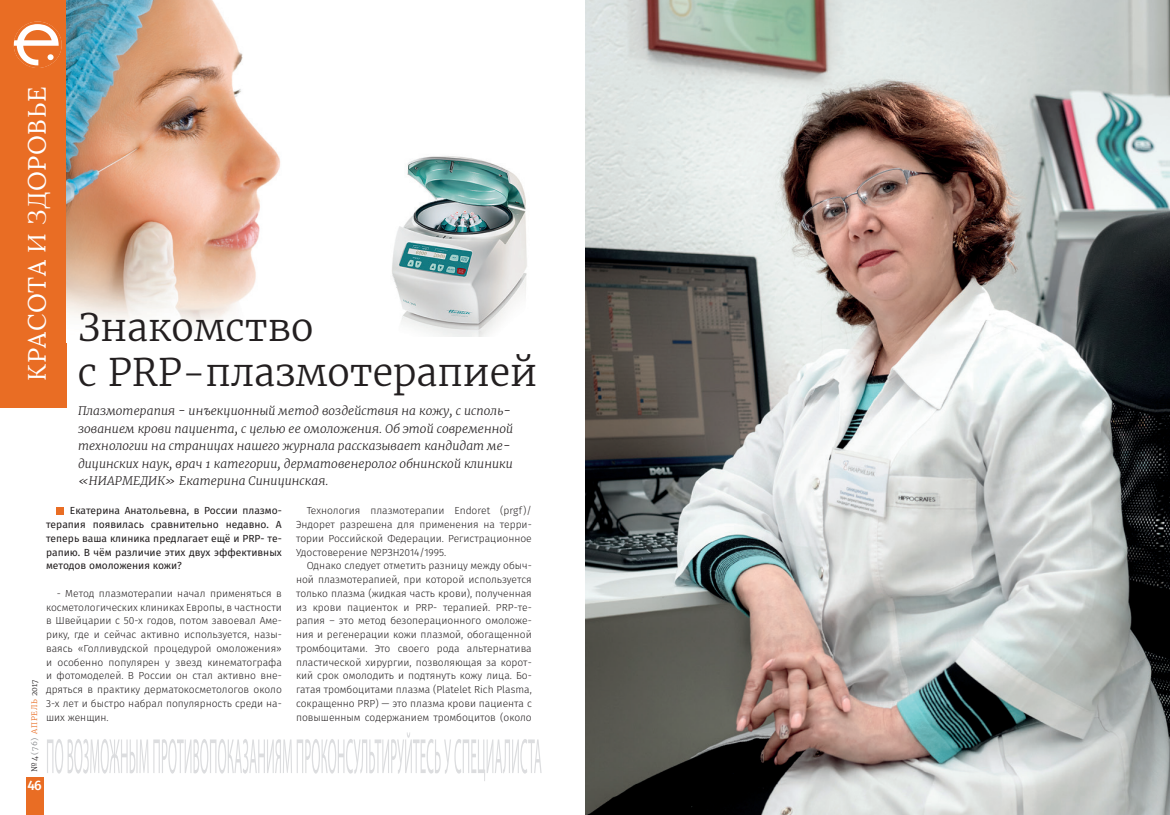
<style>
.page{position:relative;width:1170px;height:815px;background:#fff}
.page>*{position:absolute;margin:0;border:0;box-sizing:border-box;transform-origin:0 0}
.Заголовок1{font:300 37.5px "Merriweather";color:#231f20}
.t1{font:25px "Lora";letter-spacing:.025em;color:#fff}
.t2{font:500 13.75px "Fira Sans";color:#fff}
.Абзац{font:italic 300 11.88px/17.5px "Merriweather";letter-spacing:.01em;color:#231f20}
.Основные_абзацы{font:300 10.25px/13.8px "Fira Sans";color:#231f20;text-align:justify}
.Основные_абзацы-2{font:10.25px/13.8px "Fira Sans";color:#231f20;text-align:justify}
.t3{font:300 7.5px "Merriweather";letter-spacing:.1em;color:#231f20}
.s1{color:#808285}
.s2{color:#e96d24}
</style>
<div class="page">
<div style="left:0;top:0;width:67px;height:407px;background:#e96d24"></div>
<div style="left:26px;top:777px;width:17px;height:38px;background:#e96d24"></div>
<svg style="left:14px;top:21px;width:48px;height:47px"></svg>
<img style="left:67px;top:0;width:214px;height:325px">
<img style="left:392px;top:156px;width:135px;height:180px">
<img style="left:585px;top:0;width:584px;height:815px">
<div style="left:57px;top:507px;width:7px;height:7px;background:#e96d24"></div>
<svg style="left:47px;top:732px;width:494px;height:49px"></svg>
<p class="t1" style="left:22px;top:381px;width:296px;rotate:-90deg">Красота и здоровье</p>
<p class="Заголовок1" style="left:78px;top:303px;width:237px">Знакомство</p>
<p class="Заголовок1" style="left:78px;top:348px;width:460px">с PRP-плазмотерапией</p>
<p class="Абзац" style="left:78px;top:402px;width:436px">Плазмотерапия - инъекционный метод воздействия на кожу, с исполь&shy;зованием крови пациента, с целью ее омоложения. Об этой современной технологии на страницах нашего журнала рассказывает кандидат ме&shy;дицинских наук, врач 1 категории, дерматовенеролог обнинской клиники «НИАРМЕДИК» Екатерина Синицинская.</p>
<p class="Основные_абзацы-2" style="left:46px;top:505px;width:237px;text-indent:24px">Екатерина Анатольевна, в России плазмо&shy;терапия появилась сравнительно недавно. А теперь ваша клиника предлагает ещё и PRP- те&shy;рапию. В чём различие этих двух эффективных методов омоложения кожи?</p>
<p class="Основные_абзацы" style="left:46px;top:587px;width:237px;text-indent:11px">- Метод плазмотерапии начал применяться в косметологических клиниках Европы, в частности в Швейцарии с 50-х годов, потом завоевал Аме&shy;рику, где и сейчас активно используется, назы&shy;ваясь «Голливудской процедурой омоложения» и особенно популярен у звезд кинематографа и фотомоделей. В России он стал активно вне&shy;дряться в практику дерматокосметологов около 3-х лет и быстро набрал популярность среди на&shy;ших женщин.</p>
<p class="Основные_абзацы" style="left:296px;top:505px;width:237px;text-indent:11px">Технология плазмотерапии Endoret (prgf)/ Эндорет разрешена для применения на терри&shy;тории Российской Федерации. Регистрационное Удостоверение №РЗН2014/1995.</p>
<p class="Основные_абзацы" style="left:296px;top:560px;width:237px;text-indent:11px">Однако следует отметить разницу между обыч&shy;ной плазмотерапией, при которой используется только плазма (жидкая часть крови), полученная из крови пациенток и PRP- терапией. PRP-те&shy;рапия – это метод безоперационного омоложе&shy;ния и регенерации кожи плазмой, обогащенной тромбоцитами. Это своего рода альтернатива пластической хирургии, позволяющая за корот&shy;кий срок омолодить и подтянуть кожу лица. Бо&shy;гатая тромбоцитами плазма (Platelet Rich Plasma, сокращенно PRP) — это плазма крови пациента с повышенным содержанием тромбоцитов (около</p>
<p class="t3" style="left:29px;top:772px;width:94px;rotate:-90deg">№4<span class="s1">(76)</span> <span class="s2">АПРЕЛЬ</span> 2017</p>
<p class="t2" style="left:27px;top:776px;width:16px">46</p>
</div>
